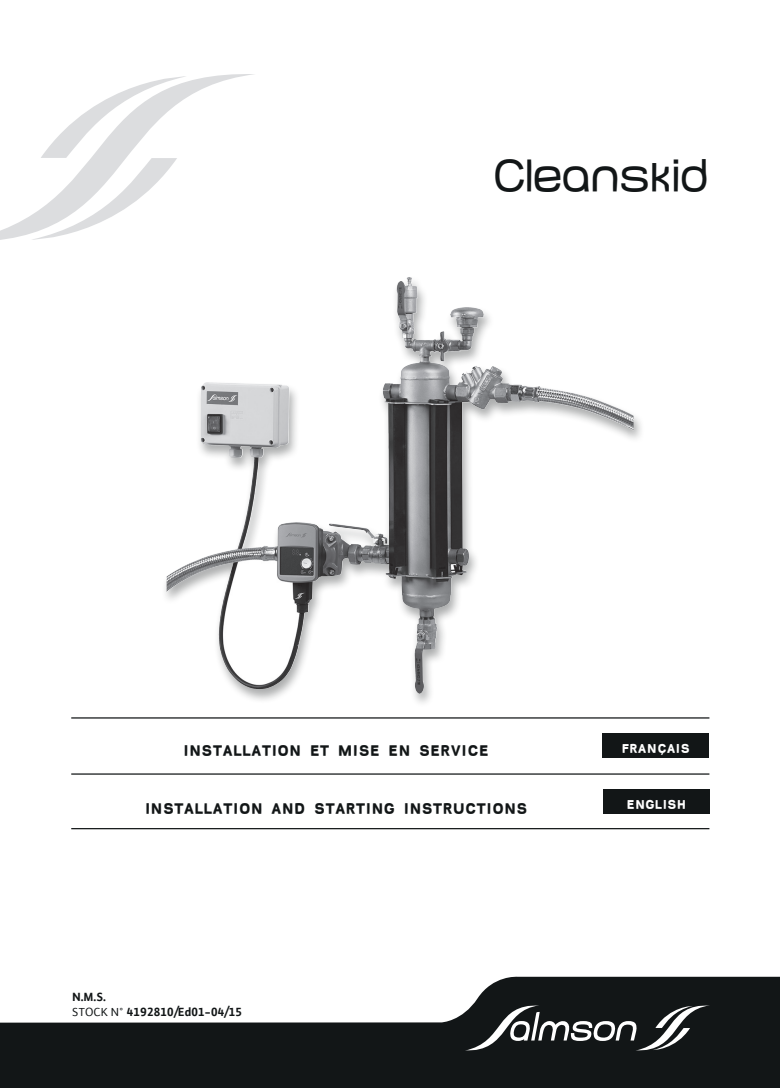
<style>
.page{position:relative;width:780px;height:1088px;background:#fff}
.page>*{position:absolute;margin:0;border:0;box-sizing:border-box;transform-origin:0 0}
.t1{font:45px "Baby Mine Plump";letter-spacing:-.05em;color:#121617}
.t2{font:900 15px "Baby Mine";color:#121617}
.t3{font:700 12.5px/15px "Salmson Plus";color:#121617}
.t4{font:900 12.5px "Baby Mine";color:#fff}
.s1{font-weight:400}
</style>
<div class="page">
<svg style="left:0;top:976px;width:780px;height:112px;fill:#121617"></svg>
<svg style="left:465px;top:1005px;width:245px;height:45px"></svg>
<div style="left:161px;top:276px;width:484px;height:432px;background:#121617;opacity:.35"></div>
<img style="left:396px;top:277px;width:24px;height:90px">
<div style="left:71px;top:985px;width:221px;height:32px;background:#fff"></div>
<svg style="left:0;top:74px;width:254px;height:166px"></svg>
<div style="left:602px;top:733px;width:107px;height:24px;background:#121617"></div>
<div style="left:603px;top:789px;width:106px;height:24px;background:#121617"></div>
<hr style="left:71px;top:717px;width:638px;height:1px;background:#121617">
<hr style="left:71px;top:773px;width:638px;height:2px;background:#121617">
<hr style="left:71px;top:828px;width:638px;height:1px;background:#121617">
<h1 class="t1" style="left:492px;top:150px;width:218px">Cleanskid</h1>
<p class="t2" style="left:183px;top:741px;width:307px">INSTALLATION ET MISE EN SERVICE</p>
<p class="t2" style="left:145px;top:799px;width:384px">INSTALLATION AND STARTING INSTRUCTIONS</p>
<p class="t3" style="left:72px;top:989px;width:171px">N.M.S.<br><span class="s1">STOCK N°</span> 4192810/Ed01-04/15</p>
<p class="t4" style="left:621px;top:740px;width:70px">FRANÇAIS</p>
<p class="t4" style="left:626px;top:796px;width:61px">ENGLISH</p>
</div>
